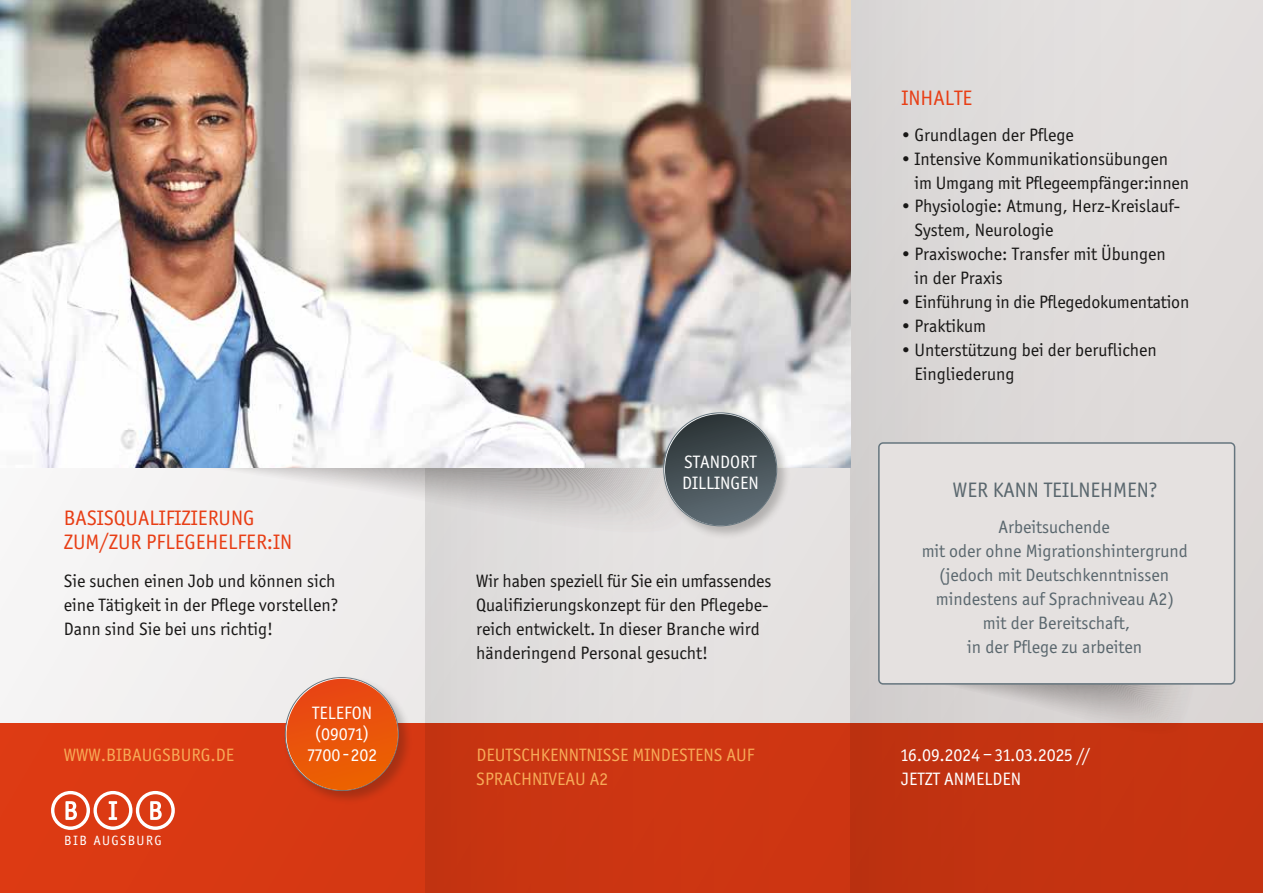
<style>
.page{position:relative;width:1263px;height:893px;background:#f2f1f1}
.page>*{position:absolute;margin:0;border:0;box-sizing:border-box;transform-origin:0 0}
.t1{font:21px/24px "Officina Sans ITC Pro";color:#e83e15}
.t2{font:21px "Officina Sans ITC Pro";color:#65757e}
.t3{font:18px/24px "Officina Sans ITC Pro";color:#181716}
.t4{font:18px/24px "Officina Sans ITC Pro";color:#65757e;text-align:center}
.t5{font:18px/21px "Officina Sans ITC Pro";color:#fff}
.t6{font:18px/24px "Officina Sans ITC Pro";color:#f7aa57}
.t7{font:13.5px "Officina Sans";letter-spacing:.1em;color:#fff}
</style>
<div class="page">
<div style="left:425px;top:0;width:425px;height:893px;background:#e3e0df"></div>
<div style="left:850px;top:0;width:413px;height:893px;background:#dedbda"></div>
<svg style="left:230px;top:468px;width:412px;height:24px"></svg>
<img style="left:0;top:0;width:850px;height:468px">
<div style="left:0;top:723px;width:1263px;height:170px;background:linear-gradient(to right,#db3a13,#bf3110)"></div>
<svg style="left:51px;top:791px;width:124px;height:39px"></svg>
<div style="left:283px;top:675px;width:130px;height:130px;background:#181716;opacity:.25"></div>
<div style="left:286px;top:679px;width:112px;height:111px;background:linear-gradient(to bottom,#e84617,#eb6402);border-radius:56px"></div>
<div style="left:661px;top:410px;width:130px;height:130px;background:#181716;opacity:.25"></div>
<svg style="left:664px;top:413px;width:113px;height:113px"></svg>
<div style="left:665px;top:414px;width:111px;height:111px;background:linear-gradient(to bottom,#2e3639,#5f6d76);border-radius:56px"></div>
<svg style="left:885px;top:685px;width:325px;height:56px"></svg>
<div style="left:879px;top:443px;width:355px;height:241px;background:#e5e1e0;border-radius:4px"></div>
<div style="left:878px;top:442px;width:357px;height:243px;border:2px solid #65757e;border-radius:4px"></div>
<p class="t1" style="left:64px;top:506px;width:230px">BASISQUALIFIZIERUNG<br>ZUM/ZUR PFLEGEHELFER:IN</p>
<p class="t3" style="left:64px;top:568px;width:276px">Sie suchen einen Job und können sich eine Tätigkeit in der Pflege vorstellen?<br>Dann sind Sie bei uns richtig!</p>
<p class="t6" style="left:64px;top:743px;width:172px">WWW.BIBAUGSBURG.DE</p>
<p class="t7" style="left:64px;top:833px;width:99px">BIB AUGSBURG</p>
<p class="t5" style="left:307px;top:703px;width:71px;text-align:center">TELEFON (09071)<br>7700-202</p>
<p class="t5" style="left:682px;top:451px;width:78px">STANDORT<br>DILLINGEN</p>
<p class="t3" style="left:476px;top:568px;width:297px">Wir haben speziell für Sie ein umfassendes Qualifizierungskonzept für den Pflegebe&shy;reich entwickelt. In dieser Branche wird händeringend Personal gesucht!</p>
<p class="t1" style="left:901px;top:85px;width:72px">INHALTE</p>
<p class="t3" style="left:901px;top:122px;width:174px">• Grundlagen der Pflege</p>
<p class="t3" style="left:915px;top:146px;width:276px;text-indent:-13px">• Intensive Kommunikationsübungen im Umgang mit Pflegeempfänger:innen</p>
<p class="t3" style="left:915px;top:194px;width:267px;text-indent:-13px">• Physiologie: Atmung, Herz-Kreislauf-<br>System, Neurologie</p>
<p class="t3" style="left:915px;top:242px;width:253px;text-indent:-13px">• Praxiswoche: Transfer mit Übungen in der Praxis</p>
<p class="t3" style="left:901px;top:290px;width:289px">• Einführung in die Pflegedokumentation</p>
<p class="t3" style="left:901px;top:314px;width:86px">• Praktikum</p>
<p class="t3" style="left:915px;top:338px;width:244px;text-indent:-13px">• Unterstützung bei der beruflichen<br>Eingliederung</p>
<p class="t2" style="left:953px;top:477px;width:206px">WER KANN TEILNEHMEN?</p>
<p class="t4" style="left:921px;top:515px;width:268px">Arbeitsuchende<br>mit oder ohne Migrationshintergrund (jedoch mit Deutschkenntnissen mindestens auf Sprachniveau A2) mit der Bereitschaft,<br>in der Pflege zu arbeiten</p>
<p class="t6" style="left:476px;top:743px;width:280px">DEUTSCHKENNTNISSE MINDESTENS AUF<br>SPRACHNIVEAU A2</p>
<p class="t5" style="left:901px;top:743px;width:191px;line-height:24px">16.09.2024 – 31.03.2025 //<br>JETZT ANMELDEN</p>
</div>
